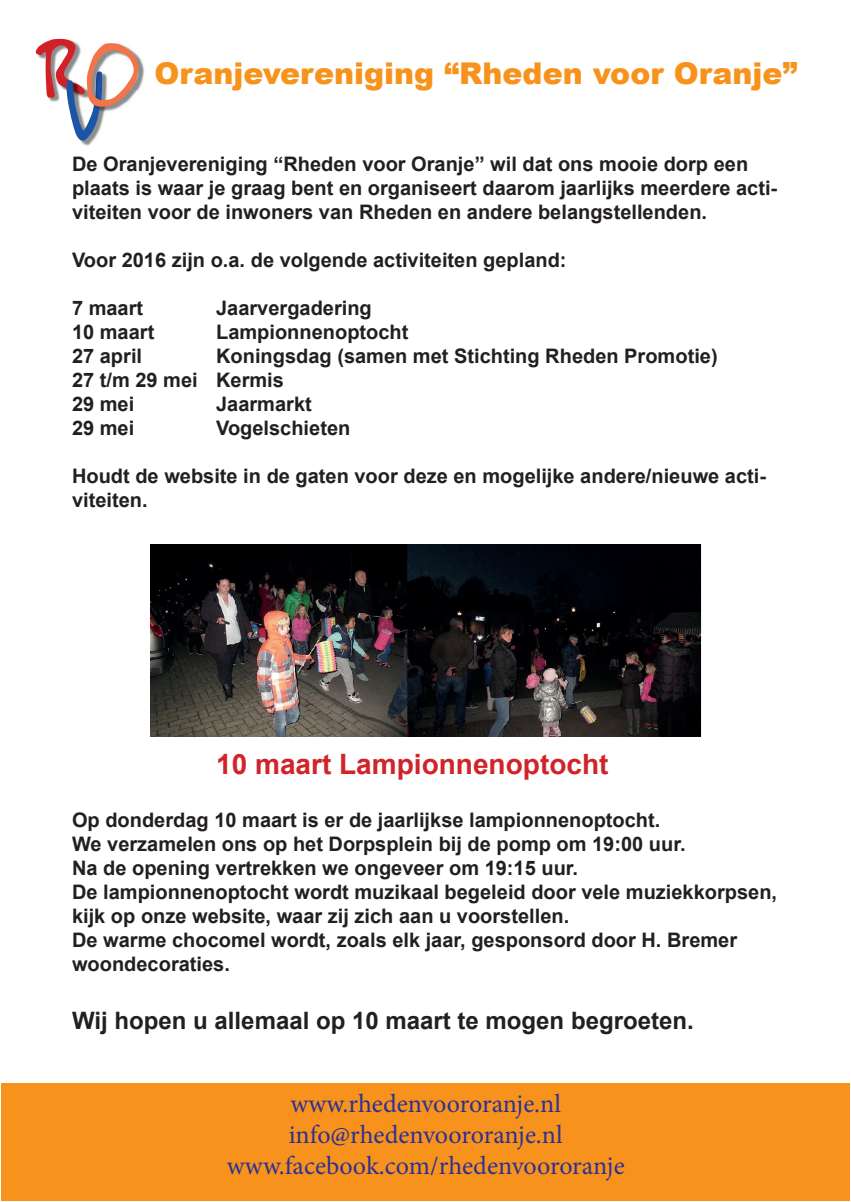
<style>
.page{position:relative;width:851px;height:1202px;background:#fff}
.page>*{position:absolute;margin:0;border:0;box-sizing:border-box;transform-origin:0 0}
.t1{font:900 30px "Arial";color:#f7931d}
.t2{font:700 28px "Arial";color:#d1232a}
.t3{font:26px/31.2px "Minion Pro";color:#2e3092;text-align:center}
.t4{font:700 24px "Arial";color:#231f20}
.t5{font:700 20px/24px "Arial";color:#231f20}
</style>
<div class="page">
<img style="left:49px;top:38px;width:96px;height:108px">
<img style="left:35px;top:39px;width:50px;height:60px">
<img style="left:66px;top:71px;width:36px;height:70px">
<img style="left:87px;top:43px;width:52px;height:64px">
<div style="left:1px;top:1084px;width:848px;height:117px;background:#f7931d"></div>
<img style="left:150px;top:545px;width:551px;height:191px">
<h1 class="t1" style="left:154px;top:51px;width:644px">Oranjevereniging “Rheden voor Oranje”</h1>
<p class="t5" style="left:72px;top:153px;width:706px">De Oranjevereniging “Rheden voor Oranje” wil dat ons mooie dorp een plaats is waar je graag bent en organiseert daarom jaarlijks meerdere acti&shy;viteiten voor de inwoners van Rheden en andere belangstellenden.</p>
<p class="t5" style="left:72px;top:249px;width:496px">Voor 2016 zijn o.a. de volgende activiteiten gepland:</p>
<p class="t5" style="left:72px;top:297px;width:73px">7 maart</p>
<p class="t5" style="left:216px;top:297px;width:157px">Jaarvergadering</p>
<p class="t5" style="left:72px;top:321px;width:84px">10 maart</p>
<p class="t5" style="left:216px;top:321px;width:194px">Lampionnenoptocht</p>
<p class="t5" style="left:72px;top:345px;width:72px">27 april</p>
<p class="t5" style="left:72px;top:345px;width:647px;text-indent:144px">Koningsdag (samen met Stichting Rheden Promotie)<br>27 t/m 29 mei Kermis<br>29 mei</p>
<p class="t5" style="left:216px;top:393px;width:97px">Jaarmarkt</p>
<p class="t5" style="left:72px;top:417px;width:64px">29 mei</p>
<p class="t5" style="left:216px;top:417px;width:136px">Vogelschieten</p>
<p class="t5" style="left:72px;top:465px;width:695px">Houdt de website in de gaten voor deze en mogelijke andere/nieuwe acti&shy;viteiten.</p>
<h2 class="t2" style="left:216px;top:745px;width:394px">10 maart Lampionnenoptocht</h2>
<p class="t5" style="left:72px;top:808px;width:706px">Op donderdag 10 maart is er de jaarlijkse lampionnenoptocht.<br>We verzamelen ons op het Dorpsplein bij de pomp om 19:00 uur.<br>Na de opening vertrekken we ongeveer om 19:15 uur.<br>De lampionnenoptocht wordt muzikaal begeleid door vele muziekkorpsen, kijk op onze website, waar zij zich aan u voorstellen.<br>De warme chocomel wordt, zoals elk jaar, gesponsord door H. Bremer woondecoraties.</p>
<p class="t4" style="left:72px;top:1003px;width:623px">Wij hopen u allemaal op 10 maart te mogen begroeten.</p>
<h3 class="t3" style="left:227px;top:1088px;width:399px">www.rhedenvoororanje.nl info@rhedenvoororanje.nl www.facebook.com/rhedenvoororanje</h3>
</div>
